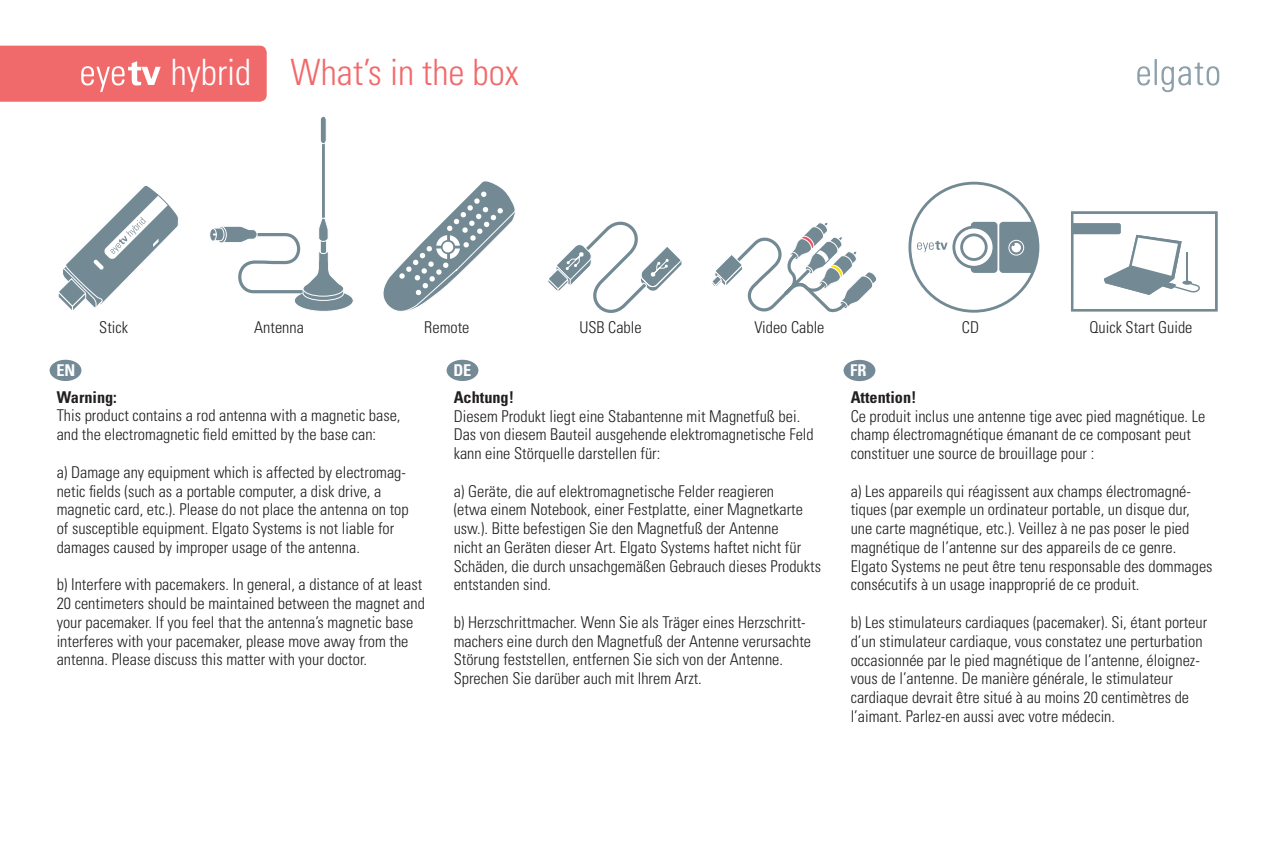
<style>
.page{position:relative;width:1276px;height:851px;background:#fff}
.page>*{position:absolute;margin:0;border:0;box-sizing:border-box;transform-origin:0 0}
.t1{font:300 condensed 36.25px "Univers";color:#f16a6b}
.t2{font:300 condensed 36.25px "Univers";color:#fff}
.t3{font:300 condensed 16.25px/18.8px "Univers";color:#231f20}
.t4{font:700 condensed 16.25px "Univers";color:#231f20}
.t5{font:700 condensed 16.25px "Univers";color:#fff}
</style>
<div class="page">
<svg style="left:548px;top:221px;width:134px;height:92px"></svg>
<svg style="left:383px;top:181px;width:132px;height:131px"></svg>
<svg style="left:712px;top:222px;width:165px;height:91px"></svg>
<svg style="left:58px;top:186px;width:120px;height:124px"></svg>
<div style="left:970px;top:222px;width:27px;height:51px;background:#738a95;border-radius:4px"></div>
<svg style="left:999px;top:222px;width:39px;height:51px;background:#7f949e"></svg>
<div style="left:908px;top:182px;width:131px;height:130px;border:3px solid #738a95;border-radius:50%"></div>
<svg style="left:954px;top:227px;width:40px;height:40px"></svg>
<div style="left:952px;top:226px;width:43px;height:43px;border:3px solid #738a95;border-radius:50%"></div>
<svg style="left:917px;top:240px;width:30px;height:12px"></svg>
<div style="left:960px;top:233px;width:27px;height:28px;border:3px solid #738a95;border-radius:50%"></div>
<div style="left:294px;top:290px;width:59px;height:21px;background:#738a95;border-radius:50%"></div>
<div style="left:294px;top:289px;width:60px;height:23px;border:1px solid #fff;border-radius:50%"></div>
<div style="left:210px;top:228px;width:6px;height:13px;background:#738a95;border-radius:50%"></div>
<div style="left:209px;top:228px;width:8px;height:13px;border:1px solid #fff;border-radius:50%"></div>
<hr style="left:322px;top:118px;width:3px;height:106px;background:#738a95">
<svg style="left:320px;top:116px;width:6px;height:29px"></svg>
<svg style="left:212px;top:218px;width:133px;height:83px"></svg>
<svg style="left:1071px;top:211px;width:146px;height:100px"></svg>
<svg style="left:0;top:46px;width:267px;height:56px;background:#f17172"></svg>
<svg style="left:1137px;top:59px;width:82px;height:33px"></svg>
<div style="left:50px;top:359px;width:31px;height:22px;background:#748a97;border-radius:50%"></div>
<div style="left:446px;top:359px;width:32px;height:22px;background:#748a97;border-radius:50%"></div>
<div style="left:843px;top:360px;width:32px;height:21px;background:#748a97;border-radius:50%"></div>
<h1 class="t2" style="left:171px;top:50px;width:82px">hybrid</h1>
<h1 class="t1" style="left:291px;top:50px;width:230px">What’s in the box</h1>
<p class="t3" style="left:99px;top:317px;width:30px">Stick</p>
<p class="t3" style="left:254px;top:317px;width:51px">Antenna</p>
<p class="t3" style="left:424px;top:317px;width:47px">Remote</p>
<p class="t3" style="left:579px;top:317px;width:64px">USB Cable</p>
<p class="t3" style="left:754px;top:317px;width:72px">Video Cable</p>
<p class="t3" style="left:962px;top:317px;width:19px">CD</p>
<p class="t3" style="left:1089px;top:317px;width:104px">Quick Start Guide</p>
<p class="t5" style="left:56px;top:360px;width:20px">EN</p>
<p class="t5" style="left:453px;top:360px;width:20px">DE</p>
<p class="t5" style="left:850px;top:360px;width:18px">FR</p>
<p class="t4" style="left:57px;top:387px;width:62px">Warning:</p>
<p class="t3" style="left:57px;top:406px;width:345px">This product contains a rod antenna with a magnetic base, and the electromagnetic field emitted by the base can:</p>
<p class="t3" style="left:57px;top:462px;width:353px">a) Damage any equipment which is affected by electromag&shy;netic fields (such as a portable computer, a disk drive, a magnetic card, etc.). Please do not place the antenna on top of susceptible equipment. Elgato Systems is not liable for damages caused by improper usage of the antenna.</p>
<p class="t3" style="left:57px;top:575px;width:370px">b) Interfere with pacemakers. In general, a distance of at least 20 centimeters should be maintained between the magnet and your pacemaker. If you feel that the antenna’s magnetic base interferes with your pacemaker, please move away from the antenna. Please discuss this matter with your doctor.</p>
<p class="t4" style="left:454px;top:387px;width:62px">Achtung!</p>
<p class="t3" style="left:454px;top:406px;width:362px">Diesem Produkt liegt eine Stabantenne mit Magnetfuß bei.<br>Das von diesem Bauteil ausgehende elektromagnetische Feld kann eine Störquelle darstellen für:</p>
<p class="t3" style="left:454px;top:481px;width:369px">a) Geräte, die auf elektromagnetische Felder reagieren<br>(etwa einem Notebook, einer Festplatte, einer Magnetkarte usw.). Bitte befestigen Sie den Magnetfuß der Antenne<br>nicht an Geräten dieser Art. Elgato Systems haftet nicht für Schäden, die durch unsachgemäßen Gebrauch dieses Produkts entstanden sind.</p>
<p class="t3" style="left:454px;top:612px;width:359px">b) Herzschrittmacher. Wenn Sie als Träger eines Herzschritt&shy;machers eine durch den Magnetfuß der Antenne verursachte Störung feststellen, entfernen Sie sich von der Antenne.<br>Sprechen Sie darüber auch mit Ihrem Arzt.</p>
<p class="t4" style="left:850px;top:387px;width:67px">Attention!</p>
<p class="t3" style="left:850px;top:406px;width:356px">Ce produit inclus une antenne tige avec pied magnétique. Le champ électromagnétique émanant de ce composant peut constituer une source de brouillage pour :</p>
<p class="t3" style="left:850px;top:481px;width:363px">a) Les appareils qui réagissent aux champs électromagné&shy;tiques (par exemple un ordinateur portable, un disque dur, une carte magnétique, etc.). Veillez à ne pas poser le pied magnétique de l’antenne sur des appareils de ce genre.<br>Elgato Systems ne peut être tenu responsable des dommages consécutifs à un usage inapproprié de ce produit.</p>
<p class="t3" style="left:850px;top:612px;width:358px">b) Les stimulateurs cardiaques (pacemaker). Si, étant porteur d’un stimulateur cardiaque, vous constatez une perturbation occasionnée par le pied magnétique de l’antenne, éloignez&shy;vous de l’antenne. De manière générale, le stimulateur cardiaque devrait être situé à au moins 20 centimètres de l’aimant. Parlez-en aussi avec votre médecin.</p>
</div>
